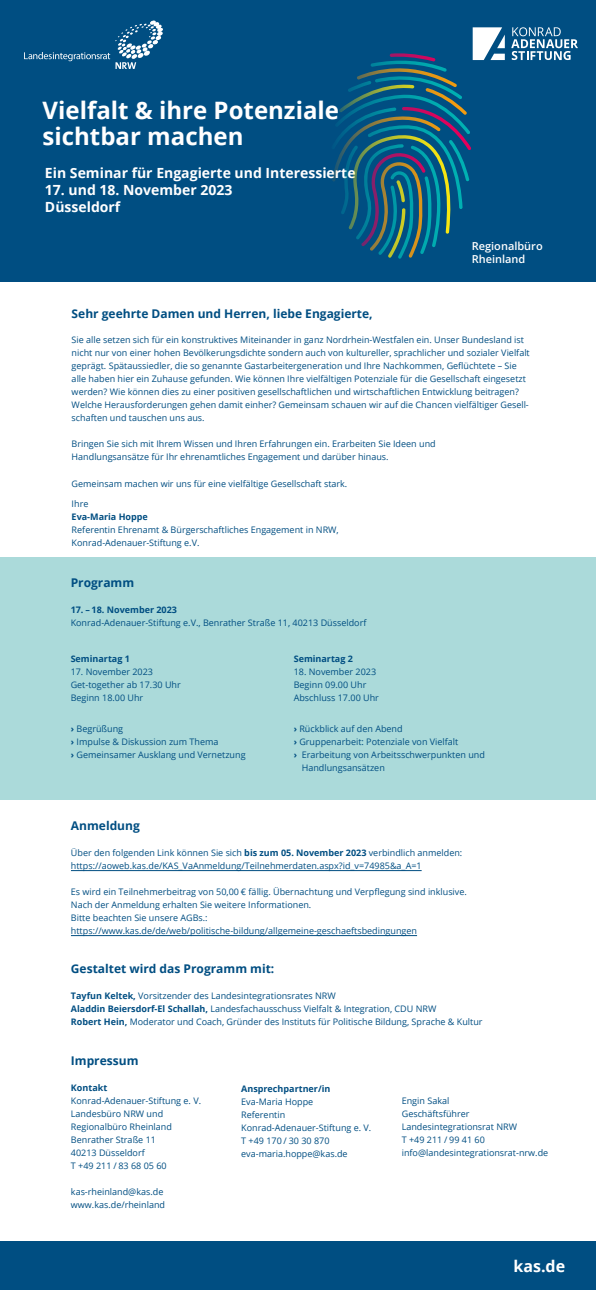
<style>
.page{position:relative;width:596px;height:1290px;background:#fff}
.page>*{position:absolute;margin:0;border:0;box-sizing:border-box;transform-origin:0 0}
.t1{font:700 24px/26px "Open Sans";color:#fff}
.t2{font:700 16px "Open Sans";color:#fff}
.t3{font:700 14px/17px "Open Sans";color:#fff}
.t4{font:700 12px "Open Sans";color:#004e82}
.t5{font:600 11px/13.2px "Open Sans";color:#fff}
.t6{font:9px/13px "Open Sans";color:#004e82}
.t7{font:700 9px "Open Sans";color:#004e82}
.s1{font-weight:700}
</style>
<div class="page">
<div style="left:0;top:0;width:595px;height:282px;background:#004e82"></div>
<svg style="left:511px;top:27px;width:66px;height:33px"></svg>
<div style="left:0;top:1242px;width:595px;height:48px;background:#004e82"></div>
<div style="left:0;top:557px;width:595px;height:243px;background:#abdada"></div>
<svg style="left:24px;top:21px;width:138px;height:48px"></svg>
<svg style="left:332px;top:27px;width:172px;height:232px"></svg>
<hr style="left:71px;top:935px;width:346px;height:1px;background:#004e82">
<hr style="left:71px;top:870px;width:350px;height:1px;background:#004e82">
<h1 class="t1" style="left:43px;top:96px;width:298px">Vielfalt &amp; ihre Potenziale sichtbar machen</h1>
<h3 class="t3" style="left:45px;top:164px;width:312px">Ein Seminar für Engagierte und Interessierte</h3>
<h3 class="t3" style="left:45px;top:181px;width:189px">17. und 18. November 2023<br>Düsseldorf</h3>
<p class="t5" style="left:471px;top:239px;width:72px">Regionalbüro<br>Rheinland</p>
<h3 class="t4" style="left:72px;top:305px;width:302px">Sehr geehrte Damen und Herren, liebe Engagierte,</h3>
<p class="t6" style="left:72px;top:333px;width:459px">Sie alle setzen sich für ein konstruktives Miteinander in ganz Nordrhein-Westfalen ein. Unser Bundesland ist nicht nur von einer hohen Bevölkerungsdichte sondern auch von kultureller, sprachlicher und sozialer Vielfalt geprägt. Spätaussiedler, die so genannte Gastarbeitergeneration und Ihre Nachkommen, Geflüchtete – Sie alle haben hier ein Zuhause gefunden. Wie können Ihre vielfältigen Potenziale für die Gesellschaft eingesetzt werden? Wie können dies zu einer positiven gesellschaftlichen und wirtschaftlichen Entwicklung beitragen?<br>Welche Herausforderungen gehen damit einher? Gemeinsam schauen wir auf die Chancen vielfältiger Gesell&shy;schaften und tauschen uns aus.</p>
<p class="t6" style="left:72px;top:437px;width:365px">Bringen Sie sich mit Ihrem Wissen und Ihren Erfahrungen ein. Erarbeiten Sie Ideen und<br>Handlungsansätze für Ihr ehrenamtliches Engagement und darüber hinaus.</p>
<p class="t6" style="left:72px;top:476px;width:277px">Gemeinsam machen wir uns für eine vielfältige Gesellschaft stark.</p>
<p class="t6" style="left:72px;top:497px;width:18px">Ihre</p>
<p class="t7" style="left:72px;top:511px;width:78px">Eva-Maria Hoppe</p>
<p class="t6" style="left:72px;top:523px;width:268px">Referentin Ehrenamt &amp; Bürgerschaftliches Engagement in NRW,<br>Konrad-Adenauer-Stiftung e.V.</p>
<h3 class="t4" style="left:71px;top:574px;width:65px">Programm</h3>
<p class="t7" style="left:71px;top:603px;width:108px">17. – 18. November 2023</p>
<p class="t6" style="left:71px;top:616px;width:297px">Konrad-Adenauer-Stiftung e.V., Benrather Straße 11, 40213 Düsseldorf</p>
<p class="t7" style="left:71px;top:652px;width:61px">Seminartag 1</p>
<p class="t6" style="left:71px;top:665px;width:111px">17. November 2023<br>Get-together ab 17.30 Uhr<br>Beginn 18.00 Uhr</p>
<p class="t6" style="left:71px;top:722px;width:176px"><span class="s1">›</span> Begrüßung<br><span class="s1">›</span> Impulse &amp; Diskussion zum Thema<br><span class="s1">›</span> Gemeinsamer Ausklang und Vernetzung</p>
<p class="t6" style="left:293px;top:722px;width:110px"><span class="s1">›</span> Rückblick auf den Abend</p>
<p class="t7" style="left:293px;top:652px;width:61px">Seminartag 2</p>
<p class="t6" style="left:293px;top:665px;width:87px">18. November 2023<br>Beginn 09.00 Uhr<br>Abschluss 17.00 Uhr</p>
<p class="t6" style="left:293px;top:735px;width:166px"><span class="s1">›</span> Gruppenarbeit: Potenziale von Vielfalt</p>
<p class="t6" style="left:293px;top:748px;width:192px"><span class="s1">›</span> Erarbeitung von Arbeitsschwerpunkten und</p>
<p class="t6" style="left:301px;top:761px;width:85px">Handlungsansätzen</p>
<h3 class="t4" style="left:71px;top:817px;width:70px">Anmeldung</h3>
<p class="t6" style="left:71px;top:846px;width:392px">Über den folgenden Link können Sie sich <span class="s1">bis zum</span> <span class="s1">05</span><span class="s1">.</span> <span class="s1">November</span> <span class="s1">2023</span> verbindlich anmelden: https://aoweb.kas.de/KAS_VaAnmeldung/Teilnehmerdaten.aspx?id_v=74985&amp;a_A=1</p>
<p class="t6" style="left:71px;top:885px;width:397px">Es wird ein Teilnehmerbeitrag von 50,00 € fällig. Übernachtung und Verpflegung sind inklusive.<br>Nach der Anmeldung erhalten Sie weitere Informationen.<br>Bitte beachten Sie unsere AGBs.: https://www.kas.de/de/web/politische-bildung/allgemeine-geschaeftsbedingungen</p>
<h3 class="t4" style="left:71px;top:960px;width:205px">Gestaltet wird das Programm mit:</h3>
<p class="t6" style="left:71px;top:989px;width:413px"><span class="s1">Tayfun Keltek,</span> Vorsitzender des Landesintegrationsrates NRW<br><span class="s1">Aladdin Beiersdorf-El Schallah,</span> Landesfachausschuss Vielfalt &amp; Integration, CDU NRW<br><span class="s1">Robert Hein,</span> Moderator und Coach, Gründer des Instituts für Politische Bildung, Sprache &amp; Kultur</p>
<h3 class="t4" style="left:71px;top:1052px;width:69px">Impressum</h3>
<p class="t7" style="left:71px;top:1082px;width:38px">Kontakt</p>
<p class="t6" style="left:71px;top:1094px;width:131px">Konrad-Adenauer-Stiftung e. V.<br>Landesbüro NRW und<br>Regionalbüro Rheinland<br>Benrather Straße 11<br>40213 Düsseldorf<br>T +49 211 / 83 68 05 60</p>
<p class="t6" style="left:71px;top:1185px;width:96px">kas-rheinland@kas.de www.kas.de/rheinland</p>
<p class="t7" style="left:241px;top:1082px;width:91px">Ansprechpartner/in</p>
<p class="t6" style="left:241px;top:1094px;width:131px">Eva-Maria Hoppe<br>Referentin<br>Konrad-Adenauer-Stiftung e. V.<br>T +49 170 / 30 30 870 eva-maria.hoppe@kas.de</p>
<p class="t6" style="left:401px;top:1094px;width:148px">Engin Sakal<br>Geschäftsführer<br>Landesintegrationsrat NRW<br>T +49 211 / 99 41 60 info@landesintegrationsrat-nrw.de</p>
<h2 class="t2" style="left:513px;top:1254px;width:53px">kas.de</h2>
</div>
